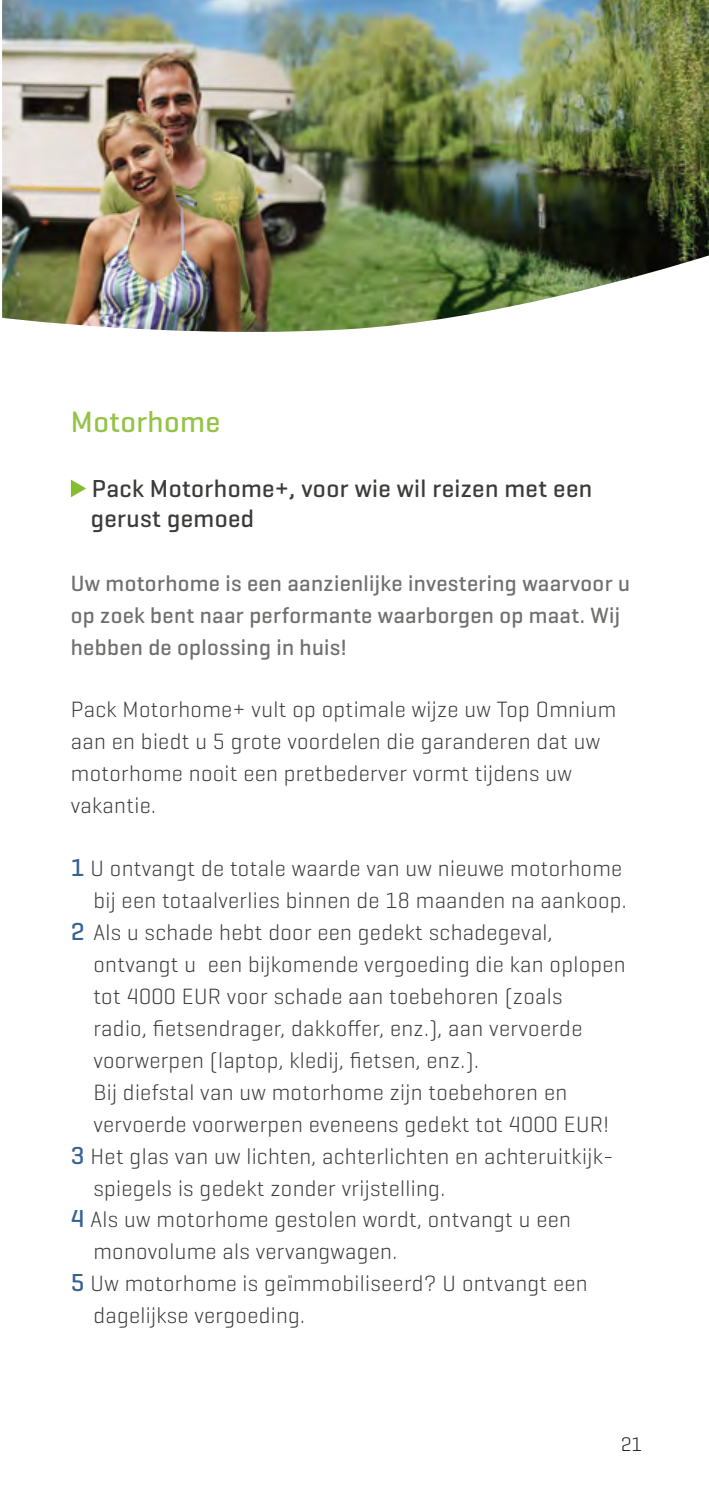
<style>
.page{position:relative;width:709px;height:1489px;background:#fff}
.page>*{position:absolute;margin:0;border:0;box-sizing:border-box;transform-origin:0 0}
.t1{font:500 30px "Geogrotesque";letter-spacing:.015em;color:#95c347}
.t2{font:500 25px/30px "Geogrotesque";letter-spacing:.015em;color:#3b3b3a}
.t3{font:300 22.5px/32px "Geogrotesque";letter-spacing:.015em;color:#3b3b3a}
.t4{font:500 22.5px/32px "Geogrotesque";letter-spacing:.015em;color:#6f6f6e}
.t5{font:300 20px "Geogrotesque";color:#1a1a18}
.s1{font-weight:500;font-size:25px;color:#386295}
</style>
<div class="page">
<svg style="left:71px;top:479px;width:15px;height:18px"></svg>
<img style="left:2px;top:0;width:707px;height:332px">
<h1 class="t1" style="left:71px;top:403px;width:151px">Motorhome</h1>
<p class="t2" style="left:91px;top:473px;width:503px">Pack Motorhome+, voor wie wil reizen met een gerust gemoed</p>
<p class="t4" style="left:71px;top:567px;width:560px">Uw motorhome is een aanzienlijke investering waarvoor u op zoek bent naar performante waarborgen op maat. Wij hebben de oplossing in huis!</p>
<p class="t3" style="left:71px;top:692px;width:547px">Pack Motorhome+ vult op optimale wijze uw Top Omnium aan en biedt u 5 grote voordelen die garanderen dat uw motorhome nooit een pretbederver vormt tijdens uw vakantie.</p>
<p class="t3" style="left:71px;top:852px;width:553px"><span class="s1">1</span> U ontvangt de totale waarde van uw nieuwe motorhome</p>
<p class="t3" style="left:93px;top:883px;width:535px">bij een totaalverlies binnen de 18 maanden na aankoop.</p>
<p class="t3" style="left:71px;top:915px;width:483px"><span class="s1">2</span> Als u schade hebt door een gedekt schadegeval,</p>
<p class="t3" style="left:93px;top:947px;width:534px">ontvangt u een bijkomende vergoeding die kan oplopen</p>
<p class="t3" style="left:93px;top:979px;width:470px">tot 4000 EUR voor schade aan toebehoren (zoals</p>
<p class="t3" style="left:93px;top:1011px;width:490px">radio, fietsendrager, dakkoffer, enz.), aan vervoerde</p>
<p class="t3" style="left:93px;top:1043px;width:387px">voorwerpen (laptop, kledij, fietsen, enz.).</p>
<p class="t3" style="left:93px;top:1075px;width:475px">Bij diefstal van uw motorhome zijn toebehoren en</p>
<p class="t3" style="left:93px;top:1107px;width:517px">vervoerde voorwerpen eveneens gedekt tot 4000 EUR!</p>
<p class="t3" style="left:71px;top:1139px;width:544px"><span class="s1">3</span> Het glas van uw lichten, achterlichten en achteruitkijk-</p>
<p class="t3" style="left:93px;top:1170px;width:353px">spiegels is gedekt zonder vrijstelling.</p>
<p class="t3" style="left:71px;top:1202px;width:501px"><span class="s1">4</span> Als uw motorhome gestolen wordt, ontvangt u een</p>
<p class="t3" style="left:93px;top:1234px;width:305px">monovolume als vervangwagen.</p>
<p class="t3" style="left:71px;top:1266px;width:518px"><span class="s1">5</span> Uw motorhome is geïmmobiliseerd? U ontvangt een</p>
<p class="t3" style="left:93px;top:1298px;width:213px">dagelijkse vergoeding.</p>
<p class="t5" style="left:620px;top:1431px;width:23px">21</p>
</div>
